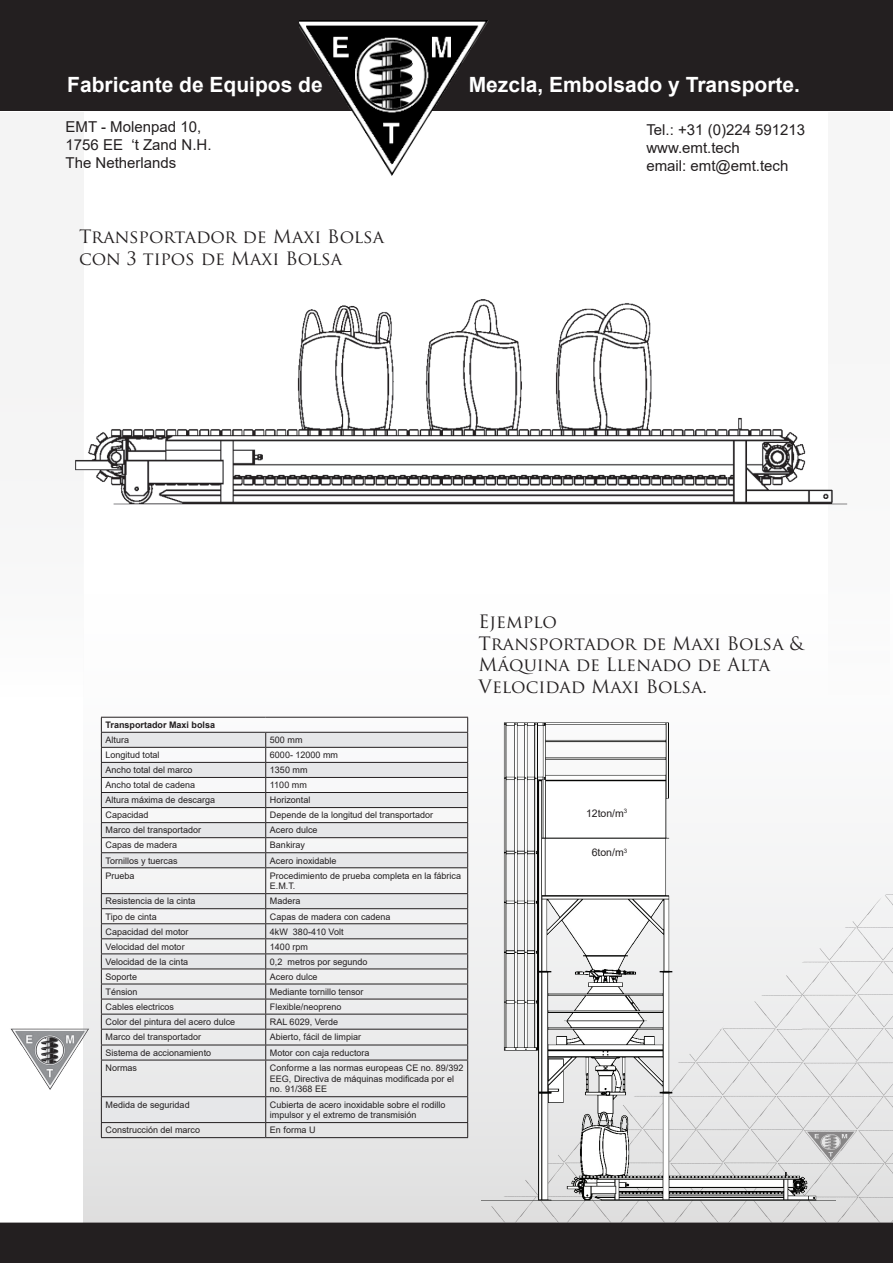
<style>
.page{position:relative;width:893px;height:1263px;background:#fff}
.page>*{position:absolute;margin:0;border:0;box-sizing:border-box;transform-origin:0 0}
.t1{font:700 21px "Arial";color:#fff}
.t2{font:18px "Trajan Pro";color:#231f20}
.t3{font:15px/18px "Arial";color:#231f20}
.Tabel{font:10.5px "Arial";color:#231f20}
.Standaard{font:9px/10.8px "Arial";color:#231f20}
.Koptekst{font:9px "Arial";color:#231f20}
.Standaard-2{font:700 9px "Arial";color:#231f20}
</style>
<div class="page">
<hr style="left:0;top:1188px;width:1px;height:75px;background:#e3212c">
<div style="left:1px;top:1223px;width:891px;height:39px;background:#231f20"></div>
<div style="left:0;top:1222px;width:893px;height:41px;border:2px solid #231f20"></div>
<div style="left:0;top:113px;width:83px;height:625px;background:#f5f5f5"></div>
<div style="left:828px;top:112px;width:61px;height:624px;background:#f6f6f6"></div>
<img style="left:10px;top:1028px;width:73px;height:62px">
<div style="left:0;top:0;width:893px;height:111px;background:#231f20"></div>
<img style="left:300px;top:21px;width:188px;height:154px">
<div style="left:83px;top:364px;width:810px;height:858px;background:linear-gradient(to bottom,#fff,#e4e4e5)"></div>
<img style="left:75px;top:270px;width:787px;height:244px">
<img style="left:457px;top:709px;width:378px;height:509px">
<svg style="left:102px;top:733px;width:365px;height:389px;fill:#e6e7e9"></svg>
<hr style="left:101px;top:717px;width:165px;height:1px;background:#231f20">
<hr style="left:266px;top:717px;width:202px;height:1px;background:#231f20">
<hr style="left:101px;top:732px;width:165px;height:1px;background:#231f20">
<hr style="left:266px;top:732px;width:202px;height:1px;background:#231f20">
<hr style="left:101px;top:747px;width:165px;height:1px;background:#231f20">
<hr style="left:266px;top:747px;width:202px;height:1px;background:#231f20">
<hr style="left:101px;top:762px;width:165px;height:1px;background:#231f20">
<hr style="left:266px;top:762px;width:202px;height:1px;background:#231f20">
<hr style="left:101px;top:777px;width:165px;height:1px;background:#231f20">
<hr style="left:266px;top:777px;width:202px;height:1px;background:#231f20">
<hr style="left:101px;top:792px;width:165px;height:1px;background:#231f20">
<hr style="left:266px;top:792px;width:202px;height:1px;background:#231f20">
<hr style="left:101px;top:807px;width:165px;height:1px;background:#231f20">
<hr style="left:266px;top:807px;width:202px;height:1px;background:#231f20">
<hr style="left:101px;top:822px;width:165px;height:1px;background:#231f20">
<hr style="left:266px;top:822px;width:202px;height:1px;background:#231f20">
<hr style="left:101px;top:837px;width:165px;height:1px;background:#231f20">
<hr style="left:266px;top:837px;width:202px;height:1px;background:#231f20">
<hr style="left:101px;top:852px;width:165px;height:1px;background:#231f20">
<hr style="left:266px;top:852px;width:202px;height:1px;background:#231f20">
<hr style="left:101px;top:867px;width:165px;height:1px;background:#231f20">
<hr style="left:266px;top:867px;width:202px;height:1px;background:#231f20">
<hr style="left:101px;top:893px;width:165px;height:1px;background:#231f20">
<hr style="left:266px;top:893px;width:202px;height:1px;background:#231f20">
<hr style="left:101px;top:908px;width:165px;height:1px;background:#231f20">
<hr style="left:266px;top:908px;width:202px;height:1px;background:#231f20">
<hr style="left:101px;top:923px;width:165px;height:1px;background:#231f20">
<hr style="left:266px;top:923px;width:202px;height:1px;background:#231f20">
<hr style="left:101px;top:938px;width:165px;height:1px;background:#231f20">
<hr style="left:266px;top:938px;width:202px;height:1px;background:#231f20">
<hr style="left:101px;top:953px;width:165px;height:1px;background:#231f20">
<hr style="left:266px;top:953px;width:202px;height:1px;background:#231f20">
<hr style="left:101px;top:968px;width:165px;height:1px;background:#231f20">
<hr style="left:266px;top:968px;width:202px;height:1px;background:#231f20">
<hr style="left:101px;top:984px;width:165px;height:1px;background:#231f20">
<hr style="left:266px;top:984px;width:202px;height:1px;background:#231f20">
<hr style="left:101px;top:999px;width:165px;height:1px;background:#231f20">
<hr style="left:266px;top:999px;width:202px;height:1px;background:#231f20">
<hr style="left:101px;top:1014px;width:165px;height:1px;background:#231f20">
<hr style="left:266px;top:1014px;width:202px;height:1px;background:#231f20">
<hr style="left:101px;top:1029px;width:165px;height:1px;background:#231f20">
<hr style="left:266px;top:1029px;width:202px;height:1px;background:#231f20">
<hr style="left:101px;top:1044px;width:165px;height:1px;background:#231f20">
<svg style="left:101px;top:718px;width:1px;height:342px"></svg>
<hr style="left:266px;top:1044px;width:202px;height:1px;background:#231f20">
<svg style="left:265px;top:733px;width:1px;height:327px"></svg>
<svg style="left:467px;top:718px;width:1px;height:342px"></svg>
<hr style="left:101px;top:1060px;width:165px;height:1px;background:#231f20">
<hr style="left:101px;top:1060px;width:1px;height:36px;background:#231f20">
<hr style="left:266px;top:1060px;width:202px;height:1px;background:#231f20">
<hr style="left:265px;top:1060px;width:1px;height:36px;background:#231f20">
<hr style="left:467px;top:1060px;width:1px;height:36px;background:#231f20">
<hr style="left:101px;top:1096px;width:165px;height:1px;background:#231f20">
<hr style="left:266px;top:1096px;width:202px;height:1px;background:#231f20">
<hr style="left:101px;top:1122px;width:165px;height:1px;background:#231f20">
<svg style="left:101px;top:1097px;width:1px;height:40px"></svg>
<hr style="left:266px;top:1122px;width:202px;height:1px;background:#231f20">
<svg style="left:265px;top:1097px;width:1px;height:40px"></svg>
<svg style="left:467px;top:1097px;width:1px;height:40px"></svg>
<hr style="left:101px;top:1137px;width:165px;height:1px;background:#231f20">
<hr style="left:266px;top:1137px;width:202px;height:1px;background:#231f20">
<h1 class="t1" style="left:67px;top:69px;width:257px">Fabricante de Equipos de</h1>
<h1 class="t1" style="left:469px;top:69px;width:333px">Mezcla, Embolsado y Transporte.</h1>
<p class="t3" style="left:646px;top:121px;width:160px">Tel.: +31 (0)224 591213</p>
<p class="t3" style="left:646px;top:139px;width:95px">www.emt.tech</p>
<p class="t3" style="left:646px;top:157px;width:143px">email: emt@emt.tech</p>
<p class="t3" style="left:66px;top:118px;width:147px">EMT - Molenpad 10,<br>1756 EE ‘t Zand N.H.<br>The Netherlands</p>
<p class="t2" style="left:79px;top:225px;width:306px">Transportador de Maxi Bolsa</p>
<p class="t2" style="left:79px;top:247px;width:265px">con 3 tipos de Maxi Bolsa</p>
<p class="Standaard-2" style="left:106px;top:718px;width:111px">Transportador Maxi bolsa</p>
<p class="Standaard" style="left:106px;top:734px;width:25px">Altura</p>
<p class="Standaard" style="left:270px;top:734px;width:34px">500 mm</p>
<p class="Standaard" style="left:106px;top:749px;width:56px">Longitud total</p>
<p class="Standaard" style="left:270px;top:749px;width:70px">6000- 12000 mm</p>
<p class="Standaard" style="left:106px;top:764px;width:89px">Ancho total del marco</p>
<p class="Standaard" style="left:270px;top:764px;width:39px">1350 mm</p>
<p class="Standaard" style="left:106px;top:780px;width:91px">Ancho total de cadena</p>
<p class="Standaard" style="left:270px;top:780px;width:38px">1100 mm</p>
<p class="Standaard" style="left:106px;top:795px;width:111px">Altura máxima de descarga</p>
<p class="Standaard" style="left:270px;top:795px;width:42px">Horizontal</p>
<p class="Koptekst" style="left:106px;top:809px;width:45px">Capacidad</p>
<p class="Standaard" style="left:270px;top:810px;width:165px">Depende de la longitud del transportador</p>
<p class="Standaard" style="left:106px;top:825px;width:97px">Marco del transportador</p>
<p class="Standaard" style="left:270px;top:825px;width:49px">Acero dulce</p>
<p class="Standaard" style="left:106px;top:840px;width:73px">Capas de madera</p>
<p class="Standaard" style="left:270px;top:840px;width:37px">Bankiray</p>
<p class="Standaard" style="left:106px;top:855px;width:74px">Tornillos y tuercas</p>
<p class="Standaard" style="left:270px;top:855px;width:68px">Acero inoxidable</p>
<p class="Standaard" style="left:106px;top:870px;width:31px">Prueba</p>
<p class="Standaard" style="left:270px;top:870px;width:193px">Procedimiento de prueba completa en la fábrica<br>E.M.T.</p>
<p class="Standaard" style="left:106px;top:896px;width:92px">Resistencia de la cinta</p>
<p class="Standaard" style="left:270px;top:896px;width:32px">Madera</p>
<p class="Standaard" style="left:106px;top:911px;width:53px">Tipo de cinta</p>
<p class="Standaard" style="left:270px;top:911px;width:122px">Capas de madera con cadena</p>
<p class="Koptekst" style="left:106px;top:925px;width:85px">Capacidad del motor</p>
<p class="Standaard" style="left:270px;top:926px;width:75px">4kW 380-410 Volt</p>
<p class="Standaard" style="left:106px;top:941px;width:81px">Velocidad del motor</p>
<p class="Standaard" style="left:270px;top:941px;width:40px">1400 rpm</p>
<p class="Standaard" style="left:106px;top:956px;width:84px">Velocidad de la cinta</p>
<p class="Standaard" style="left:270px;top:956px;width:99px">0,2 metros por segundo</p>
<p class="Standaard" style="left:106px;top:971px;width:33px">Soporte</p>
<p class="Standaard" style="left:270px;top:971px;width:49px">Acero dulce</p>
<p class="Standaard" style="left:106px;top:986px;width:34px">Ténsion</p>
<p class="Standaard" style="left:270px;top:986px;width:95px">Mediante tornillo tensor</p>
<p class="Standaard" style="left:106px;top:1001px;width:70px">Cables electricos</p>
<p class="Standaard" style="left:270px;top:1001px;width:73px">Flexible/neopreno</p>
<p class="Standaard" style="left:106px;top:1016px;width:131px">Color del pintura del acero dulce</p>
<p class="Standaard" style="left:270px;top:1016px;width:70px">RAL 6029, Verde</p>
<p class="Standaard" style="left:106px;top:1031px;width:97px">Marco del transportador</p>
<p class="Standaard" style="left:270px;top:1031px;width:93px">Abierto, fácil de limpiar</p>
<p class="Standaard" style="left:106px;top:1047px;width:107px">Sistema de accionamiento</p>
<p class="Standaard" style="left:270px;top:1047px;width:101px">Motor con caja reductora</p>
<p class="Standaard" style="left:106px;top:1062px;width:33px">Normas</p>
<p class="Standaard" style="left:270px;top:1062px;width:195px">Conforme a las normas europeas CE no. 89/392<br>EEG, Directiva de máquinas modificada por el no. 91/368 EE</p>
<p class="Standaard" style="left:106px;top:1099px;width:86px">Medida de seguridad</p>
<p class="Standaard" style="left:270px;top:1099px;width:177px">Cubierta de acero inoxidable sobre el rodillo impulsor y el extremo de transmisión</p>
<p class="Standaard" style="left:106px;top:1125px;width:96px">Construcción del marco</p>
<p class="Standaard" style="left:270px;top:1125px;width:47px">En forma U</p>
<p class="t2" style="left:479px;top:610px;width:80px">Ejemplo</p>
<p class="t2" style="left:479px;top:632px;width:326px">Transportador de Maxi Bolsa &amp;</p>
<p class="t2" style="left:479px;top:653px;width:293px">Máquina de Llenado de Alta</p>
<p class="t2" style="left:479px;top:675px;width:230px">Velocidad Maxi Bolsa.</p>
<p class="Tabel" style="left:586px;top:806px;width:43px">12ton/m<sup>3</sup></p>
<p class="Tabel" style="left:592px;top:845px;width:37px">6ton/m<sup>3</sup></p>
</div>
